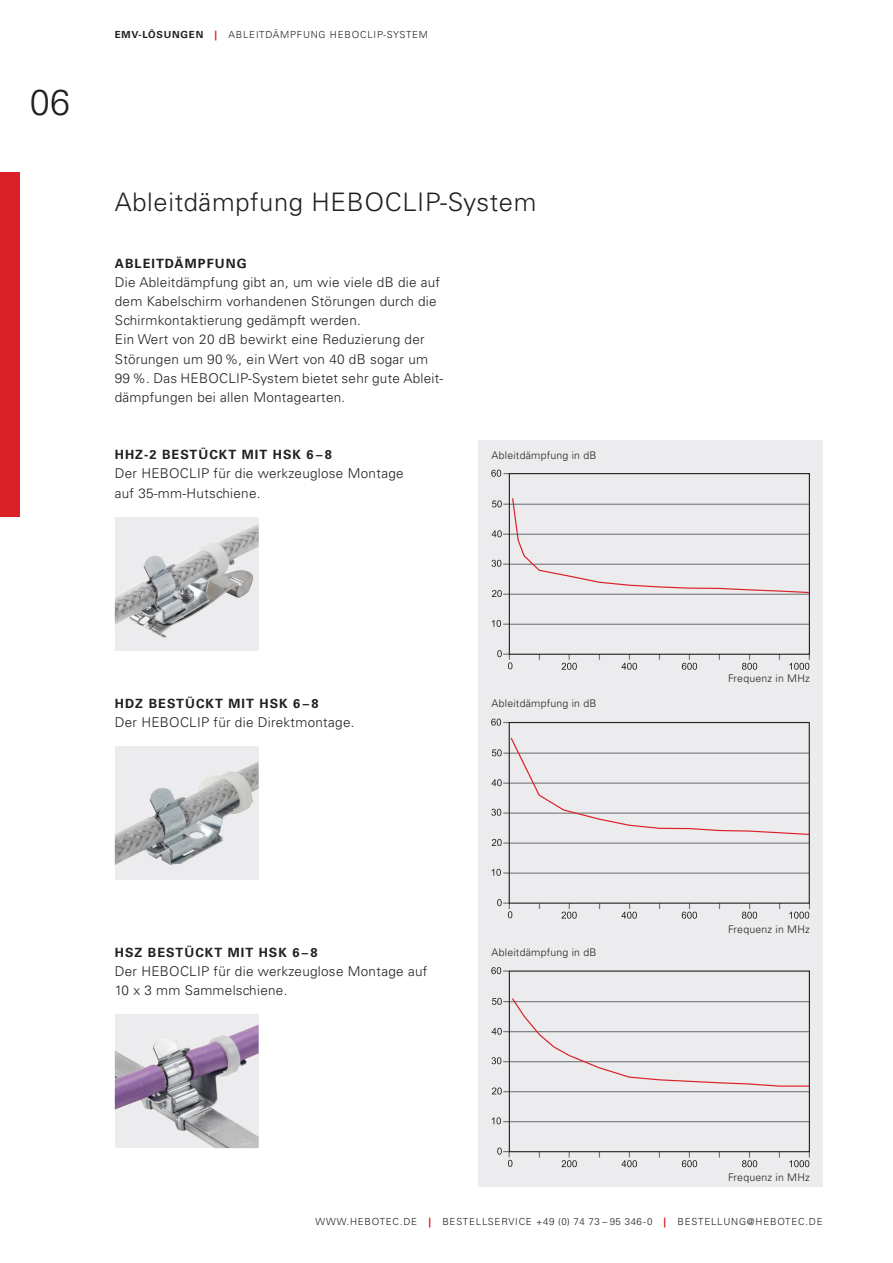
<style>
.page{position:relative;width:893px;height:1263px;background:#fff}
.page>*{position:absolute;margin:0;border:0;box-sizing:border-box;transform-origin:0 0}
.Paginierung_Seitenza{font:300 36px "Univers LT Std";color:#231f20}
.Produktüberschrift{font:300 25.5px "Univers LT Std";letter-spacing:.025em;color:#231f20}
.Fließtext{font:300 13.5px/19.2px "Univers LT Std";letter-spacing:.02em;color:#231f20}
.Zwischenüberschrift{font:700 12.75px "Univers LT Std";letter-spacing:.08em;color:#231f20}
.Tabelle_Text_Light{font:300 10.5px "Univers LT Std";letter-spacing:.02em;color:#231f20}
.Rubrikkennzeichnung{font:300 9.75px "Univers LT Std";letter-spacing:.08em;color:#231f20}
.s1{font-weight:700}
.s2{font-weight:700;color:#da2128}
</style>
<div class="page">
<div style="left:0;top:172px;width:19px;height:345px;background:#da2128"></div>
<div style="left:478px;top:440px;width:345px;height:746px;background:#ececee"></div>
<div style="left:115px;top:517px;width:144px;height:134px;background:#ececee"></div>
<img style="left:115px;top:524px;width:144px;height:114px">
<div style="left:115px;top:746px;width:144px;height:134px;background:#ececee"></div>
<img style="left:115px;top:762px;width:144px;height:103px">
<div style="left:115px;top:1014px;width:144px;height:134px;background:#ececee"></div>
<img style="left:115px;top:1024px;width:144px;height:124px">
<hr style="left:509px;top:624px;width:300px;height:1px;background:#76787b">
<svg style="left:491px;top:470px;width:18px;height:7px"></svg>
<svg style="left:492px;top:620px;width:17px;height:7px"></svg>
<svg style="left:497px;top:650px;width:15px;height:19px"></svg>
<svg style="left:561px;top:655px;width:16px;height:15px"></svg>
<svg style="left:621px;top:655px;width:16px;height:15px"></svg>
<svg style="left:682px;top:655px;width:15px;height:15px"></svg>
<svg style="left:742px;top:655px;width:15px;height:15px"></svg>
<svg style="left:789px;top:655px;width:21px;height:15px"></svg>
<svg style="left:492px;top:497px;width:316px;height:100px"></svg>
<div style="left:509px;top:473px;width:301px;height:182px;border:1px solid #231f20"></div>
<hr style="left:509px;top:872px;width:300px;height:2px;background:#76787b">
<svg style="left:491px;top:719px;width:18px;height:7px"></svg>
<svg style="left:492px;top:869px;width:17px;height:7px"></svg>
<svg style="left:497px;top:899px;width:15px;height:19px"></svg>
<svg style="left:561px;top:904px;width:16px;height:15px"></svg>
<svg style="left:621px;top:904px;width:16px;height:15px"></svg>
<svg style="left:682px;top:904px;width:15px;height:15px"></svg>
<svg style="left:742px;top:904px;width:15px;height:15px"></svg>
<svg style="left:789px;top:904px;width:21px;height:15px"></svg>
<svg style="left:491px;top:736px;width:317px;height:110px"></svg>
<div style="left:509px;top:722px;width:301px;height:182px;border:1px solid #231f20"></div>
<hr style="left:509px;top:1121px;width:300px;height:1px;background:#76787b">
<svg style="left:491px;top:967px;width:18px;height:7px"></svg>
<svg style="left:492px;top:1117px;width:17px;height:7px"></svg>
<svg style="left:497px;top:1147px;width:15px;height:20px"></svg>
<svg style="left:561px;top:1152px;width:16px;height:15px"></svg>
<svg style="left:621px;top:1152px;width:16px;height:15px"></svg>
<svg style="left:682px;top:1152px;width:15px;height:15px"></svg>
<svg style="left:742px;top:1152px;width:15px;height:15px"></svg>
<svg style="left:789px;top:1152px;width:21px;height:15px"></svg>
<svg style="left:492px;top:997px;width:316px;height:97px"></svg>
<div style="left:509px;top:970px;width:301px;height:182px;border:1px solid #231f20"></div>
<p class="Paginierung_Seitenza" style="left:30px;top:80px;width:42px">06</p>
<p class="Rubrikkennzeichnung" style="left:115px;top:29px;width:315px"><span class="s1">EMV-LÖSUNGEN</span> <span class="s2">|</span> ABLEITDÄMPFUNG HEBOCLIP-SYSTEM</p>
<p class="Produktüberschrift" style="left:115px;top:186px;width:423px">Ableitdämpfung HEBOCLIP-System</p>
<p class="Zwischenüberschrift" style="left:115px;top:256px;width:133px">ABLEITDÄMPFUNG</p>
<p class="Fließtext" style="left:115px;top:273px;width:327px">Die Ableitdämpfung gibt an, um wie viele dB die auf dem Kabelschirm vorhandenen Störungen durch die<br>Schirmkontaktierung gedämpft werden.</p>
<p class="Fließtext" style="left:115px;top:330px;width:330px">Ein Wert von 20 dB bewirkt eine Reduzierung der Störungen um 90%, ein Wert von 40 dB sogar um 99%. Das HEBOCLIP-System bietet sehr gute Ableit&shy;dämpfungen bei allen Montagearten.</p>
<p class="Zwischenüberschrift" style="left:115px;top:447px;width:218px">HHZ-2 BESTÜCKT MIT HSK 6–8</p>
<p class="Fließtext" style="left:115px;top:464px;width:290px">Der HEBOCLIP für die werkzeuglose Montage auf 35-mm-Hutschiene.</p>
<p class="Tabelle_Text_Light" style="left:492px;top:448px;width:106px">Ableitdämpfung in dB</p>
<p class="Zwischenüberschrift" style="left:115px;top:696px;width:205px">HDZ BESTÜCKT MIT HSK 6–8</p>
<p class="Fließtext" style="left:115px;top:713px;width:241px">Der HEBOCLIP für die Direktmontage.</p>
<p class="Tabelle_Text_Light" style="left:492px;top:697px;width:106px">Ableitdämpfung in dB</p>
<p class="Tabelle_Text_Light" style="left:728px;top:672px;width:83px">Frequenz in MHz</p>
<p class="Zwischenüberschrift" style="left:115px;top:945px;width:204px">HSZ BESTÜCKT MIT HSK 6–8</p>
<p class="Fließtext" style="left:115px;top:961px;width:314px">Der HEBOCLIP für die werkzeuglose Montage auf</p>
<p class="Fließtext" style="left:115px;top:981px;width:174px">10 x 3 mm Sammelschiene.</p>
<p class="Tabelle_Text_Light" style="left:492px;top:946px;width:106px">Ableitdämpfung in dB</p>
<p class="Tabelle_Text_Light" style="left:728px;top:922px;width:83px">Frequenz in MHz</p>
<p class="Tabelle_Text_Light" style="left:728px;top:1170px;width:83px">Frequenz in MHz</p>
<p class="Rubrikkennzeichnung" style="left:316px;top:1215px;width:509px">WWW.HEBOTEC.DE <span class="s2">|</span> BESTELLSERVICE +49 (0) 74 73 – 95 346-0 <span class="s2">|</span> BESTELLUNG@HEBOTEC.DE</p>
</div>
